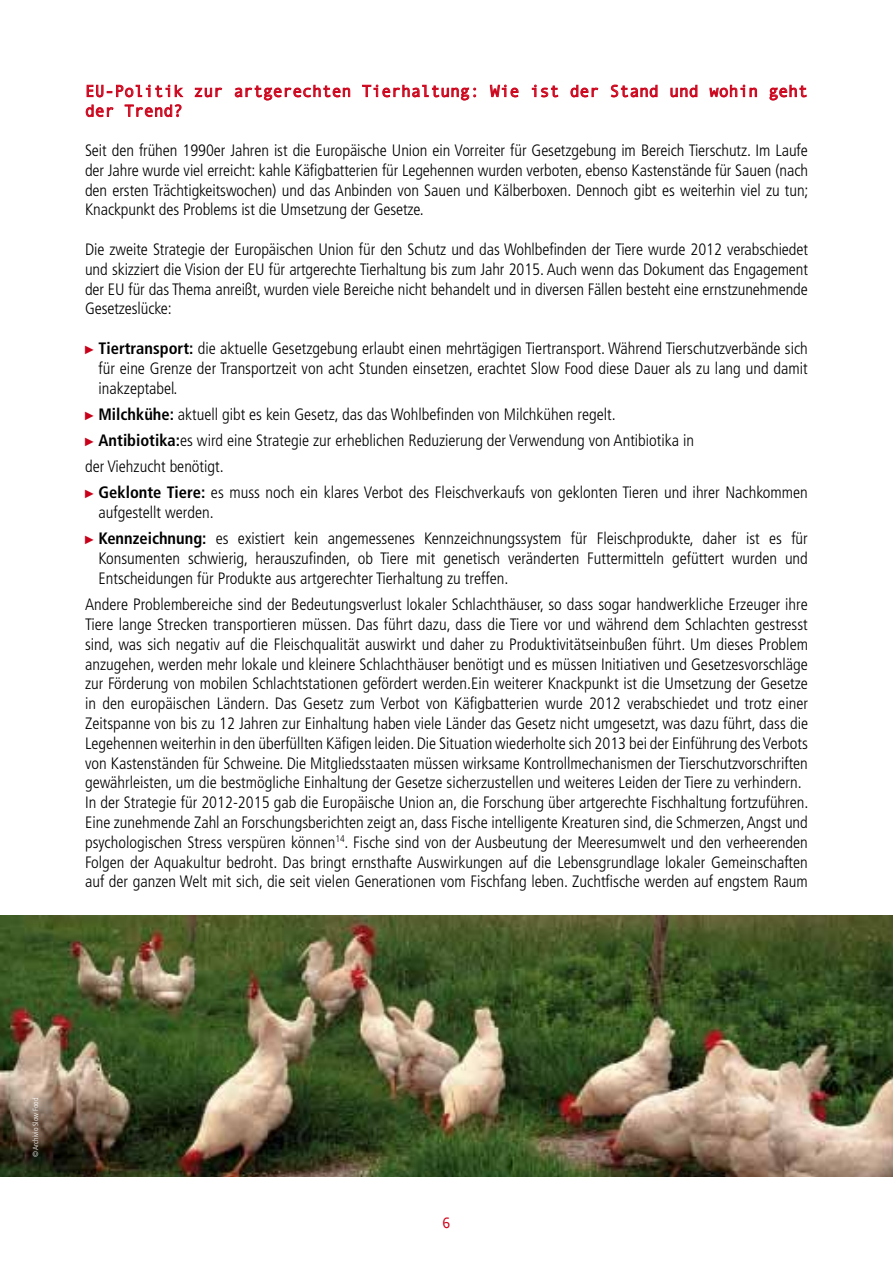
<style>
.page{position:relative;width:893px;height:1263px;background:#fff}
.page>*{position:absolute;margin:0;border:0;box-sizing:border-box;transform-origin:0 0}
.t1{font:300 condensed 16.5px/19.8px "Frutiger LT Pro";color:#000}
.t2{font:16.5px/19.8px "Andale Mono";letter-spacing:-.005em;color:#cd071e}
.t3{font:15px "Andale Mono";color:#cd071e}
.t4{font:300 condensed 7.5px "Frutiger LT Pro";color:#fff}
.s1{font-family:"Andale Mono";font-weight:400;font-stretch:normal;font-size:14.25px;color:#c90019}
.s2{font-weight:700}
</style>
<div class="page">
<svg style="left:86px;top:84px;width:98px;height:14px"></svg>
<svg style="left:194px;top:87px;width:29px;height:11px"></svg>
<svg style="left:234px;top:84px;width:117px;height:17px"></svg>
<svg style="left:362px;top:84px;width:115px;height:17px"></svg>
<svg style="left:489px;top:84px;width:30px;height:14px"></svg>
<svg style="left:531px;top:84px;width:28px;height:14px"></svg>
<svg style="left:570px;top:84px;width:29px;height:14px"></svg>
<svg style="left:611px;top:84px;width:47px;height:14px"></svg>
<svg style="left:670px;top:84px;width:28px;height:14px"></svg>
<svg style="left:709px;top:84px;width:48px;height:14px"></svg>
<svg style="left:769px;top:84px;width:38px;height:17px"></svg>
<svg style="left:85px;top:104px;width:29px;height:14px"></svg>
<svg style="left:124px;top:104px;width:58px;height:14px"></svg>
<img style="left:0;top:915px;width:893px;height:262px">
<p class="t2" style="left:85px;top:80px;width:724px">EU -Politik zur artgerechten Tierhaltung: Wie ist der Stand und wohin geht der Trend?</p>
<p class="t1" style="left:85px;top:141px;width:725px;text-align:justify">Seit den frühen 1990er Jahren ist die Europäische Union ein Vorreiter für Gesetzgebung im Bereich Tierschutz. Im Laufe der Jahre wurde viel erreicht: kahle Käfigbatterien für Legehennen wurden verboten, ebenso Kastenstände für Sauen (nach den ersten Trächtigkeitswochen) und das Anbinden von Sauen und Kälberboxen. Dennoch gibt es weiterhin viel zu tun; Knackpunkt des Problems ist die Umsetzung der Gesetze.</p>
<p class="t1" style="left:85px;top:240px;width:724px;text-align:justify">Die zweite Strategie der Europäischen Union für den Schutz und das Wohlbefinden der Tiere wurde 2012 verabschiedet und skizziert die Vision der EU für artgerechte Tierhaltung bis zum Jahr 2015. Auch wenn das Dokument das Engagement der EU für das Thema anreißt, wurden viele Bereiche nicht behandelt und in diversen Fällen besteht eine ernstzunehmende Gesetzeslücke:</p>
<p class="t1" style="left:99px;top:339px;width:711px;text-align:justify;text-indent:-14px"><span class="s1">►</span> <span class="s2">Tiertransport:</span> die aktuelle Gesetzgebung erlaubt einen mehrtägigen Tiertransport. Während Tierschutzverbände sich für eine Grenze der Transportzeit von acht Stunden einsetzen, erachtet Slow Food diese Dauer als zu lang und damit inakzeptabel.</p>
<p class="t1" style="left:85px;top:401px;width:724px;line-height:26.2px"><span class="s1">►</span> <span class="s2">Milchkühe:</span> aktuell gibt es kein Gesetz, das das Wohlbefinden von Milchkühen regelt.<br><span class="s1">►</span> <span class="s2">Antibiotika:</span>es wird eine Strategie zur erheblichen Reduzierung der Verwendung von Antibiotika in<br>der Viehzucht benötigt.<br><span class="s1">►</span> <span class="s2">Geklonte Tiere:</span> es muss noch ein klares Verbot des Fleischverkaufs von geklonten Tieren und ihrer Nachkommen</p>
<p class="t1" style="left:85px;top:499px;width:724px;line-height:26.2px;text-indent:14px">aufgestellt werden.<br><span class="s1">►</span> <span class="s2">Kennzeichnung:</span> es existiert kein angemessenes Kennzeichnungssystem für Fleischprodukte, daher ist es für</p>
<p class="t1" style="left:99px;top:549px;width:711px">Konsumenten schwierig, herauszufinden, ob Tiere mit genetisch veränderten Futtermitteln gefüttert wurden und<br>Entscheidungen für Produkte aus artgerechter Tierhaltung zu treffen.</p>
<p class="t1" style="left:85px;top:595px;width:725px">Andere Problembereiche sind der Bedeutungsverlust lokaler Schlachthäuser, so dass sogar handwerkliche Erzeuger ihre Tiere lange Strecken transportieren müssen. Das führt dazu, dass die Tiere vor und während dem Schlachten gestresst sind, was sich negativ auf die Fleischqualität auswirkt und daher zu Produktivitätseinbußen führt. Um dieses Problem anzugehen, werden mehr lokale und kleinere Schlachthäuser benötigt und es müssen Initiativen und Gesetzesvorschläge zur Förderung von mobilen Schlachtstationen gefördert werden.Ein weiterer Knackpunkt ist die Umsetzung der Gesetze in den europäischen Ländern. Das Gesetz zum Verbot von Käfigbatterien wurde 2012 verabschiedet und trotz einer Zeitspanne von bis zu 12 Jahren zur Einhaltung haben viele Länder das Gesetz nicht umgesetzt, was dazu führt, dass die Legehennen weiterhin in den überfüllten Käfigen leiden. Die Situation wiederholte sich 2013 bei der Einführung des Verbots von Kastenständen für Schweine. Die Mitgliedsstaaten müssen wirksame Kontrollmechanismen der Tierschutzvorschriften gewährleisten, um die bestmögliche Einhaltung der Gesetze sicherzustellen und weiteres Leiden der Tiere zu verhindern.<br>In der Strategie für 2012-2015 gab die Europäische Union an, die Forschung über artgerechte Fischhaltung fortzuführen.<br>Eine zunehmende Zahl an Forschungsberichten zeigt an, dass Fische intelligente Kreaturen sind, die Schmerzen, Angst und psychologischen Stress verspüren können<sup>14</sup>. Fische sind von der Ausbeutung der Meeresumwelt und den verheerenden Folgen der Aquakultur bedroht. Das bringt ernsthafte Auswirkungen auf die Lebensgrundlage lokaler Gemeinschaften auf der ganzen Welt mit sich, die seit vielen Generationen vom Fischfang leben. Zuchtfische werden auf engstem Raum</p>
<p class="t4" style="left:31px;top:1157px;width:61px;rotate:-90deg">© Archivio Slow Food</p>
<p class="t3" style="left:442px;top:1213px;width:10px">6</p>
</div>
